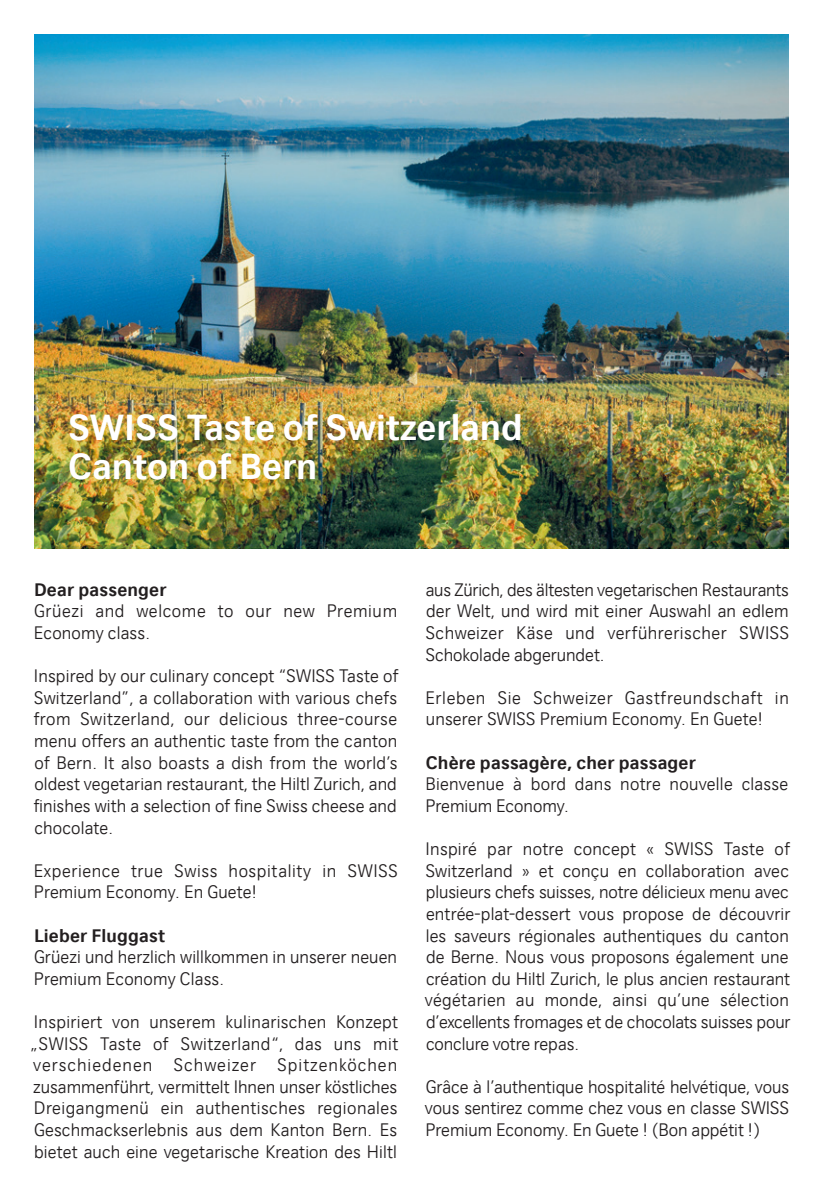
<style>
.page{position:relative;width:823px;height:1191px;background:#fff}
.page>*{position:absolute;margin:0;border:0;box-sizing:border-box;transform-origin:0 0}
.t1{font:700 36px/39.6px "CH Sans";color:#fff}
.t2{font:300 18px/21.6px "CH Sans";letter-spacing:.005em;color:#231f20;text-align:justify}
.t3{font:300 18px/21.6px "CH Sans";letter-spacing:.035em;color:#231f20}
.t4{font:300 18px/21.6px "CH Sans";letter-spacing:.025em;color:#231f20}
.t5{font:700 18px "CH Sans";letter-spacing:.01em;color:#231f20}
</style>
<div class="page">
<img style="left:34px;top:34px;width:754px;height:515px">
<h1 class="t1" style="left:68px;top:407px;width:455px">SWISS Taste of Switzerland<br>Canton of Bern</h1>
<p class="t5" style="left:34px;top:578px;width:134px">Dear passenger</p>
<p class="t3" style="left:34px;top:600px;width:364px">Grüezi and welcome to our new Premium<br>Economy class.</p>
<p class="t2" style="left:34px;top:665px;width:366px">Inspired by our culinary concept “SWISS Taste of Switzerland”, a collaboration with various chefs from Switzerland, our delicious three-course menu offers an authentic taste from the canton of Bern. It also boasts a dish from the world’s oldest vegetarian restaurant, the Hiltl Zurich, and finishes with a selection of fine Swiss cheese and chocolate.</p>
<p class="t3" style="left:34px;top:859px;width:365px">Experience true Swiss hospitality in SWISS<br>Premium Economy. En Guete!</p>
<p class="t5" style="left:34px;top:924px;width:132px">Lieber Fluggast</p>
<p class="t2" style="left:34px;top:945px;width:364px">Grüezi und herzlich willkommen in unserer neuen<br>Premium Economy Class.</p>
<p class="t2" style="left:30px;top:1010px;width:369px">Inspiriert von unserem kulinarischen Konzept „SWISS Taste of Switzerland“, das uns mit verschiedenen Schweizer Spitzenköchen zusammenführt, vermittelt Ihnen unser köstliches Dreigangmenü ein authentisches regionales Geschmackserlebnis aus dem Kanton Bern. Es bietet auch eine vegetarische Kreation des Hiltl</p>
<p class="t2" style="left:425px;top:578px;width:365px">aus Zürich, des ältesten vegetarischen Restaurants der Welt, und wird mit einer Auswahl an edlem Schweizer Käse und verführerischer SWISS Schokolade abgerundet.</p>
<p class="t4" style="left:425px;top:686px;width:364px">Erleben Sie Schweizer Gastfreundschaft in unserer SWISS Premium Economy. En Guete!</p>
<p class="t5" style="left:425px;top:751px;width:271px">Chère passagère, cher passager</p>
<p class="t2" style="left:425px;top:773px;width:364px">Bienvenue à bord dans notre nouvelle classe<br>Premium Economy.</p>
<p class="t2" style="left:424px;top:837px;width:367px">Inspiré par notre concept « SWISS Taste of Switzerland » et conçu en collaboration avec plusieurs chefs suisses, notre délicieux menu avec entrée-plat-dessert vous propose de découvrir les saveurs régionales authentiques du canton de Berne. Nous vous proposons également une création du Hiltl Zurich, le plus ancien restaurant végétarien au monde, ainsi qu’une sélection d’excellents fromages et de chocolats suisses pour conclure votre repas.</p>
<p class="t2" style="left:424px;top:1075px;width:365px">Grâce à l’authentique hospitalité helvétique, vous vous sentirez comme chez vous en classe SWISS Premium Economy. En Guete ! (Bon appétit !)</p>
</div>
